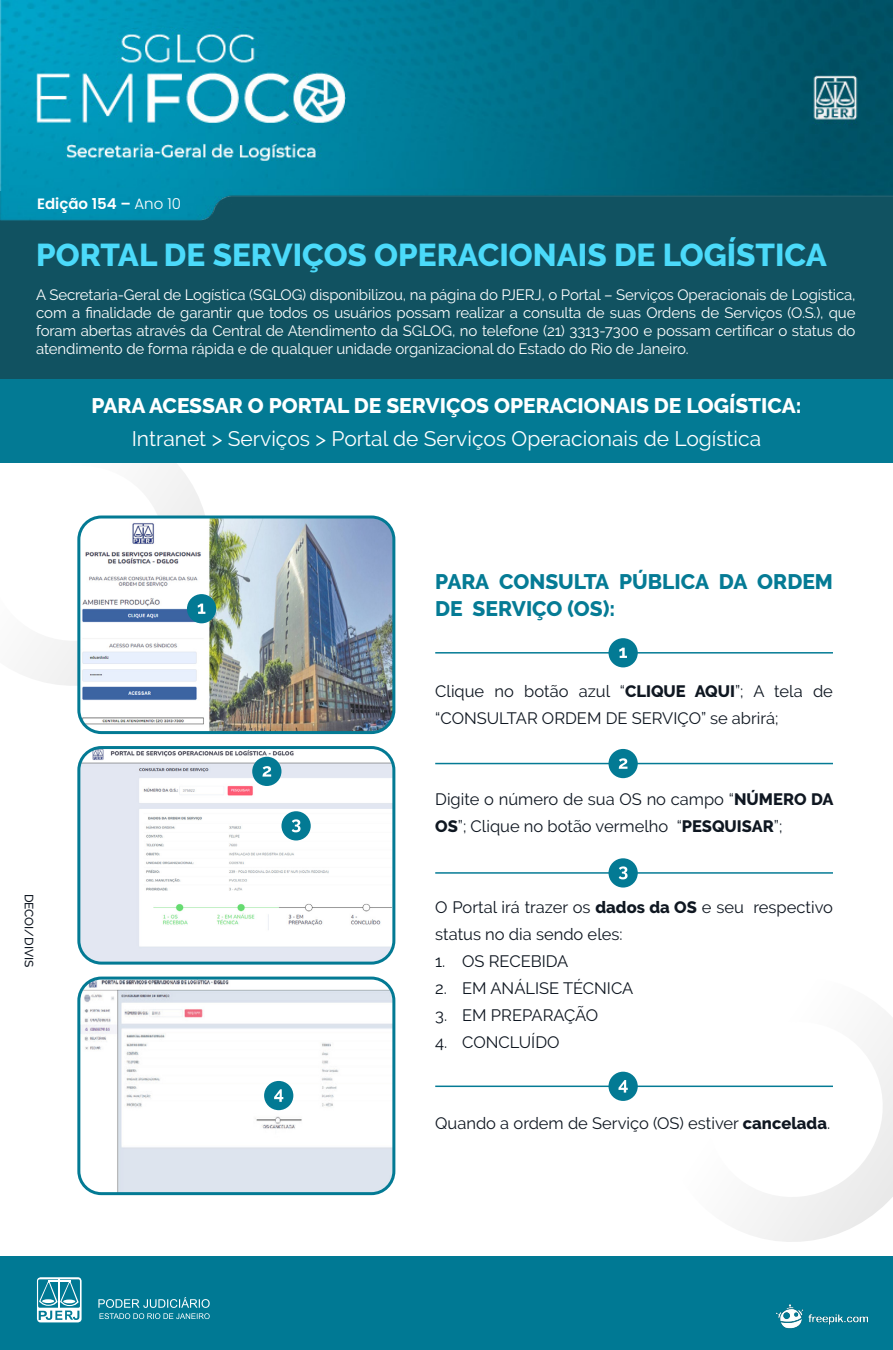
<style>
.page{position:relative;width:893px;height:1350px;background:#fff}
.page>*{position:absolute;margin:0;border:0;box-sizing:border-box;transform-origin:0 0}
.t1{font:800 31.5px "Raleway";color:#4bdafa}
.t2{font:21px "Raleway";color:#fff}
.t3{font:800 21px "Raleway";color:#fff}
.t4{font:800 21px/27px "Raleway";color:#057b95}
.t5{font:16.5px/27px "Raleway";color:#0f1721}
.t6{font:15px/18px "Raleway";letter-spacing:-.01em;color:#fff;text-align:justify}
.t7{font:600 15px "Poppins";color:#fff}
.t8{font:500 12px "Raleway";color:#0f1721}
.s1{font-weight:300}
.s2{font-weight:800}
</style>
<div class="page">
<div style="left:0;top:191px;width:893px;height:197px;background:#115261"></div>
<svg style="left:655px;top:1018px;width:238px;height:224px"></svg>
<svg style="left:30px;top:463px;width:231px;height:272px"></svg>
<div style="left:0;top:379px;width:893px;height:84px;background:#037a94"></div>
<hr style="left:435px;top:652px;width:398px;height:2px;background:#057b95">
<hr style="left:435px;top:763px;width:398px;height:1px;background:#057b95">
<hr style="left:435px;top:872px;width:398px;height:2px;background:#057b95">
<hr style="left:435px;top:1086px;width:398px;height:1px;background:#057b95">
<div style="left:608px;top:638px;width:30px;height:29px;background:#037a94;border-radius:50%"></div>
<div style="left:608px;top:749px;width:30px;height:29px;background:#037a94;border-radius:50%"></div>
<div style="left:608px;top:858px;width:30px;height:30px;background:#037a94;border-radius:50%"></div>
<div style="left:608px;top:1072px;width:30px;height:29px;background:#037a94;border-radius:50%"></div>
<svg style="left:619px;top:648px;width:8px;height:10px"></svg>
<svg style="left:619px;top:758px;width:8px;height:11px"></svg>
<svg style="left:619px;top:866px;width:9px;height:13px"></svg>
<svg style="left:618px;top:1080px;width:10px;height:13px"></svg>
<img style="left:79px;top:517px;width:315px;height:216px">
<div style="left:77px;top:516px;width:318px;height:218px;border:3px solid #037a94;border-radius:22px"></div>
<img style="left:81px;top:750px;width:310px;height:211px">
<div style="left:77px;top:746px;width:318px;height:219px;border:3px solid #037a94;border-radius:22px"></div>
<img style="left:81px;top:978px;width:313px;height:213px">
<div style="left:77px;top:977px;width:318px;height:218px;border:3px solid #037a94;border-radius:22px"></div>
<div style="left:187px;top:594px;width:29px;height:29px;background:#037a94;border-radius:50%"></div>
<svg style="left:198px;top:604px;width:7px;height:10px"></svg>
<div style="left:252px;top:757px;width:29px;height:29px;background:#037a94;border-radius:50%"></div>
<svg style="left:262px;top:766px;width:9px;height:11px"></svg>
<div style="left:281px;top:811px;width:30px;height:30px;background:#037a94;border-radius:50%"></div>
<svg style="left:292px;top:819px;width:9px;height:13px"></svg>
<div style="left:264px;top:1081px;width:29px;height:29px;background:#037a94;border-radius:50%"></div>
<svg style="left:274px;top:1089px;width:9px;height:13px"></svg>
<img style="left:0;top:0;width:893px;height:221px">
<div style="left:0;top:1256px;width:893px;height:94px;background:#007994"></div>
<svg style="left:98px;top:1297px;width:112px;height:22px"></svg>
<svg style="left:37px;top:1277px;width:45px;height:45px"></svg>
<hr style="left:58px;top:1283px;width:2px;height:25px;background:#fff">
<img style="left:777px;top:1304px;width:90px;height:25px">
<p class="t7" style="left:37px;top:195px;width:145px">Edição 154 – <span class="s1">Ano 10</span></p>
<h1 class="t1" style="left:36px;top:237px;width:792px">PORTAL DE SERVIÇOS OPERACIONAIS DE LOGÍSTICA</h1>
<p class="t6" style="left:36px;top:285px;width:821px">A Secretaria-Geral de Logística (SGLOG) disponibilizou, na página do PJERJ, o Portal – Serviços Operacionais de Logística, com a finalidade de garantir que todos os usuários possam realizar a consulta de suas Ordens de Serviços (O.S.), que foram abertas através da Central de Atendimento da SGLOG, no telefone (21) 3313-7300 e possam certificar o status do atendimento de forma rápida e de qualquer unidade organizacional do Estado do Rio de Janeiro.</p>
<h2 class="t3" style="left:91px;top:394px;width:712px">PARA ACESSAR O PORTAL DE SERVIÇOS OPERACIONAIS DE LOGÍSTICA:</h2>
<h2 class="t2" style="left:132px;top:426px;width:631px">Intranet &gt; Serviços &gt; Portal de Serviços Operacionais de Logística</h2>
<h2 class="t4" style="left:435px;top:568px;width:399px">PARA CONSULTA PÚBLICA DA ORDEM<br>DE SERVIÇO (OS):</h2>
<p class="t5" style="left:435px;top:677px;width:399px">Clique no botão azul “<span class="s2">CLIQUE AQUI</span>”; A tela de “CONSULTAR ORDEM DE SERVIÇO” se abrirá;</p>
<p class="t8" style="left:36px;top:894px;width:75px;rotate:90deg">DECOI/DIVIS</p>
<p class="t5" style="left:435px;top:785px;width:400px">Digite o número de sua OS no campo “<span class="s2">NÚMERO DA<br>OS</span>”; Clique no botão vermelho “<span class="s2">PESQUISAR</span>”;</p>
<p class="t5" style="left:435px;top:893px;width:399px">O Portal irá trazer os <span class="s2">dados da OS</span> e seu respectivo status no dia sendo eles:</p>
<p class="t5" style="left:435px;top:947px;width:135px">1. OS RECEBIDA</p>
<p class="t5" style="left:435px;top:974px;width:200px">2. EM ANÁLISE TÉCNICA</p>
<p class="t5" style="left:435px;top:1001px;width:165px">3. EM PREPARAÇÃO</p>
<p class="t5" style="left:435px;top:1028px;width:126px">4. CONCLUÍDO</p>
<p class="t5" style="left:435px;top:1109px;width:396px">Quando a ordem de Serviço (OS) estiver <span class="s2">cancelada</span>.</p>
</div>
